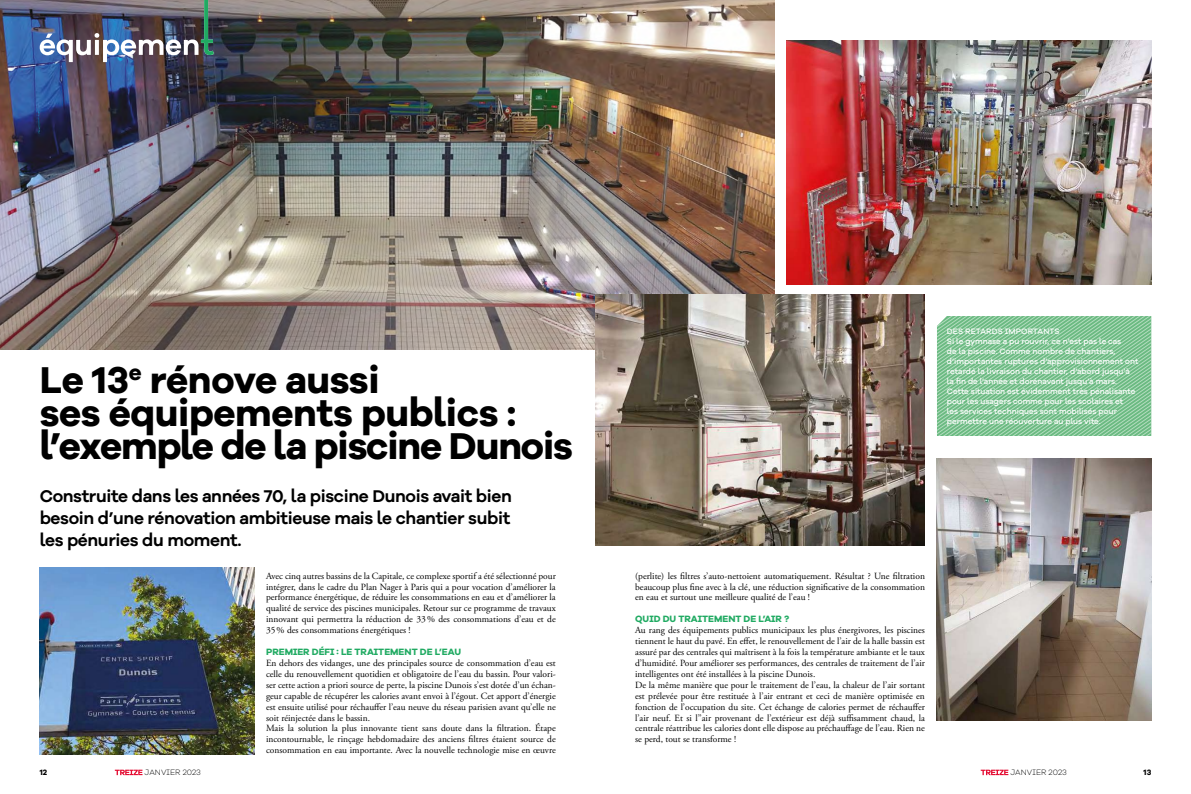
<style>
.page{position:relative;width:1191px;height:794px;background:#fff}
.page>*{position:absolute;margin:0;border:0;box-sizing:border-box;transform-origin:0 0}
.t1{font:700 38.5px/32.7px "Galano Grotesque Alt";letter-spacing:-.015em;color:#000}
.t2{font:600 17.5px/21.8px "Galano Grotesque Alt";letter-spacing:-.02em;color:#000;text-align:justify}
.t3{font:9.4px/10.9px "Adobe Garamond Pro";color:#000;text-align:justify}
.t4{font:700 9.4px "Galano Grotesque Alt";color:#20aa62}
.t5{font:500 8.1px/10px "Galano Grotesque Alt";color:#fff}
.t6{font:300 8px "Galano Grotesque Alt";letter-spacing:.01em;color:#000}
.t7{font:700 8px "Galano Grotesque Alt";color:#000}
</style>
<div class="page">
<img style="left:0;top:0;width:774px;height:349px">
<img style="left:40px;top:567px;width:214px;height:187px">
<img style="left:595px;top:295px;width:330px;height:251px">
<img style="left:786px;top:41px;width:365px;height:243px">
<img style="left:937px;top:458px;width:214px;height:262px">
<svg style="left:980px;top:769px;width:28px;height:6px"></svg>
<svg style="left:115px;top:769px;width:27px;height:6px"></svg>
<img style="left:40px;top:0;width:174px;height:62px">
<svg style="left:937px;top:316px;width:214px;height:120px;background:#83c596"></svg>
<h1 class="t1" style="left:40px;top:362px;width:535px">Le 13<sup>e</sup> rénove aussi<br>ses équipements publics : l’exemple de la piscine Dunois</h1>
<h2 class="t2" style="left:40px;top:485px;width:474px">Construite dans les années 70, la piscine Dunois avait bien besoin d’une rénovation ambitieuse mais le chantier subit les pénuries du moment.</h2>
<p class="t3" style="left:266px;top:570px;width:291px">Avec cinq autres bassins de la Capitale, ce complexe sportif a été sélectionné pour intégrer, dans le cadre du Plan Nager à Paris qui a pour vocation d’améliorer la performance énergétique, de réduire les consommations en eau et d’améliorer la qualité de service des piscines municipales. Retour sur ce programme de travaux innovant qui permettra la réduction de 33% des consommations d’eau et de 35% des consommations énergétiques !</p>
<p class="t4" style="left:266px;top:646px;width:196px">PREMIER DÉFI : LE TRAITEMENT DE L’EAU</p>
<p class="t3" style="left:266px;top:658px;width:291px;text-align:left">En dehors des vidanges, une des principales source de consommation d’eau est celle du renouvellement quotidien et obligatoire de l’eau du bassin. Pour valori&shy;ser cette action a priori source de perte, la piscine Dunois s’est dotée d’un échan&shy;geur capable de récupérer les calories avant envoi à l’égout. Cet apport d’énergie est ensuite utilisé pour réchauffer l’eau neuve du réseau parisien avant qu’elle ne soit réinjectée dans le bassin.<br>Mais la solution la plus innovante tient sans doute dans la filtration. Étape incontournable, le rinçage hebdomadaire des anciens filtres étaient source de consommation en eau importante. Avec la nouvelle technologie mise en œuvre</p>
<p class="t5" style="left:947px;top:326px;width:193px">DES RETARDS IMPORTANTS<br>Si le gymnase a pu rouvrir, ce n’est pas le cas<br>de la piscine. Comme nombre de chantiers, d’importantes ruptures d’approvisionnement ont retardé la livraison du chantier, d’abord jusqu’à la fin de l’année et dorénavant jusqu’à mars.<br>Cette situation est évidemment très pénalisante pour les usagers comme pour les scolaires et<br>les services techniques sont mobilisés pour permettre une réouverture au plus vite.</p>
<p class="t3" style="left:635px;top:570px;width:291px">(perlite) les filtres s’auto-nettoient automatiquement. Résultat ? Une filtration beaucoup plus fine avec à la clé, une réduction significative de la consommation en eau et surtout une meilleure qualité de l’eau !</p>
<p class="t4" style="left:635px;top:613px;width:155px">QUID DU TRAITEMENT DE L’AIR ?</p>
<p class="t3" style="left:635px;top:625px;width:291px;text-align:left">Au rang des équipements publics municipaux les plus énergivores, les piscines tiennent le haut du pavé. En effet, le renouvellement de l’air de la halle bassin est assuré par des centrales qui maîtrisent à la fois la température ambiante et le taux d’humidité. Pour améliorer ses performances, des centrales de traitement de l’air intelligentes ont été installées à la piscine Dunois.<br>De la même manière que pour le traitement de l’eau, la chaleur de l’air sortant est prélevée pour être restituée à l’air entrant et ceci de manière optimisée en fonction de l’occupation du site. Cet échange de calories permet de réchauffer l’air neuf. Et si l’’air provenant de l’extérieur est déjà suffisamment chaud, la centrale réattribue les calories dont elle dispose au préchauffage de l’eau. Rien ne se perd, tout se transforme !</p>
<p class="t7" style="left:40px;top:767px;width:9px">12</p>
<p class="t6" style="left:145px;top:767px;width:58px">JANVIER 2023</p>
<p class="t6" style="left:1010px;top:767px;width:58px">JANVIER 2023</p>
<p class="t7" style="left:1143px;top:767px;width:9px">13</p>
</div>
